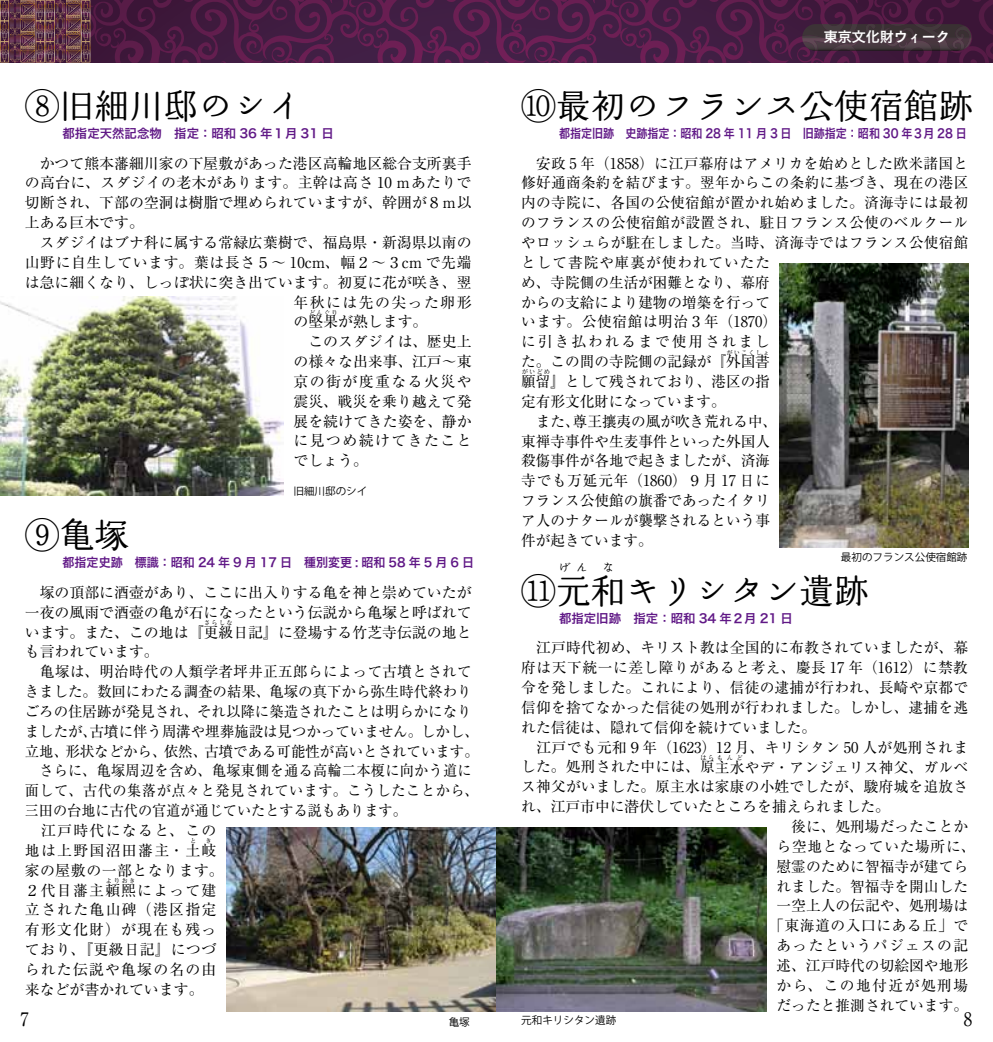
<style>
.page{position:relative;width:993px;height:1042px;background:#fff}
.page>*{position:absolute;margin:0;border:0;box-sizing:border-box;transform-origin:0 0}
.t1{font:34.65px "Marumin Old 90 pv RKSJ H";color:#000}
.t2{font:18.55px "Ryumin Pr 5";color:#000;scale:.9 1}
.t3{font:14.88px/19.8px "Ryumin Pr 5";color:#000;text-align:justify}
.t4{font:14.88px/19.8px "Ryumin Pr 5";letter-spacing:.025em;color:#000}
.t5{font:14.88px "Ryumin Pr 5";letter-spacing:.035em;color:#000}
.t6{font:14.88px "Ryumin Pr 5";letter-spacing:.02em;color:#000;scale:.95 1}
.t7{font:14.88px "Ryumin Pr 5";letter-spacing:.04em;color:#000;scale:.95 1}
.t8{font:14.88px "Ryumin Pr 5";letter-spacing:.02em;color:#000}
.t9{font:14.88px "Ryumin Pr 5";letter-spacing:.03em;color:#000}
.t10{font:14.88px "Ryumin Pr 5";color:#000;scale:.95 1}
.t11{font:14.88px/19.8px "Ryumin Pr 5";letter-spacing:.055em;color:#000}
.t12{font:14.88px "Ryumin Pr 5";letter-spacing:.085em;color:#000}
.t13{font:14.88px "Ryumin Pr 5";letter-spacing:.045em;color:#000}
.t14{font:14.88px "Ryumin Pr 5";letter-spacing:.04em;color:#000}
.t15{font:14.88px "Ryumin Pr 5";letter-spacing:.09em;color:#000}
.t16{font:14.88px "Ryumin Pr 5";letter-spacing:.1em;color:#000}
.t17{font:14.88px "Ryumin Pr 5";letter-spacing:.095em;color:#000}
.t18{font:14px "Hira Sans Old Std W6 90 pv RKSJ H";color:#fff}
.t19{font:12.42px "Hira Sans Old Std W6";color:#601886}
.t20{font:12.42px "Hira Sans Old Std W6";color:#601886;scale:.89 1}
.t21{font:12.42px "Marumin Old 90 pv RKSJ H";color:#000}
.t22{font:10.5px "Koz Go Pro";color:#000}
.t23{font:6.12px "Ryumin Pr 5";letter-spacing:.2em;color:#000}
</style>
<div class="page">
<svg style="left:0;top:0;width:874px;height:63px;background:#4c1d46"></svg>
<svg style="left:874px;top:0;width:118px;height:63px;background:#43173b"></svg>
<img style="left:953px;top:24px;width:12px;height:27px">
<img style="left:802px;top:24px;width:151px;height:27px">
<svg style="left:0;top:0;width:90px;height:62px;background:#693f4a"></svg>
<img style="left:0;top:296px;width:283px;height:199px">
<img style="left:226px;top:828px;width:540px;height:183px">
<img style="left:779px;top:264px;width:188px;height:284px">
<p class="t18" style="left:823px;top:26px;width:128px">東京文化財ウィーク</p>
<h1 class="t1" style="left:25px;top:88px;width:279px">⑧旧細川邸のシイ</h1>
<p class="t19" style="left:63px;top:124px;width:272px">都指定天然記念物　指定：昭和 36 年１月 31 日</p>
<p class="t3" style="left:25px;top:152px;width:448px">　かつて熊本藩細川家の下屋敷があった港区高輪地区総合支所裏手</p>
<p class="t8" style="left:25px;top:171px;width:448px">の高台に、スダジイの老木があります。主幹は高さ 10 ｍあたりで</p>
<p class="t3" style="left:25px;top:192px;width:448px">切断され、下部の空洞は樹脂で埋められていますが、幹囲が８ｍ以</p>
<p class="t3" style="left:25px;top:212px;width:121px">上ある巨木です。</p>
<p class="t3" style="left:25px;top:232px;width:448px">　スダジイはブナ科に属する常緑広葉樹で、福島県・新潟県以南の</p>
<p class="t5" style="left:25px;top:251px;width:448px">山野に自生しています。葉は長さ５～ 10cm、幅２～３cm で先端</p>
<p class="t3" style="left:25px;top:271px;width:448px">は急に細くなり、しっぽ状に突き出ています。初夏に花が咲き、翌</p>
<p class="t17" style="left:293px;top:290px;width:179px">年秋には先の尖った卵形</p>
<p class="t3" style="left:293px;top:311px;width:135px">の堅果が熟します。</p>
<h1 class="t1" style="left:521px;top:88px;width:453px">⑩最初のフランス公使宿館跡</h1>
<p class="t20" style="left:559px;top:124px;width:459px">都指定旧跡　史跡指定：昭和 28 年 11 月 3 日　旧跡指定：昭和 30 年３月 28 日</p>
<p class="t4" style="left:521px;top:152px;width:448px">　安政 5 年（1858）に江戸幕府はアメリカを始めとした欧米諸国と修好通商条約を結びます。翌年からこの条約に基づき、現在の港区内の寺院に、各国の公使宿館が置かれ始めました。済海寺には最初のフランスの公使宿館が設置され、駐日フランス公使のベルクールやロッシュらが駐在しました。当時、済海寺ではフランス公使宿館として書院や庫裏が使われていたた<br>め、寺院側の生活が困難となり、幕府<br>からの支給により建物の増築を行って<br>います。公使宿館は明治３年（1870）<br>に引き払われるまで使用されまし<br>た。この間の寺院側の記録が『外国書</p>
<p class="t23" style="left:309px;top:308px;width:30px">どんぐり</p>
<p class="t3" style="left:293px;top:331px;width:180px">　このスダジイは、歴史上の様々な出来事、江戸～東京の街が度重なる火災や震災、戦災を乗り越えて発展を続けてきた姿を、静かに見つめ続けてきたことでしょう。</p>
<p class="t23" style="left:726px;top:347px;width:44px">がいこくしょ</p>
<p class="t3" style="left:521px;top:370px;width:250px">願留』として残されており、港区の指</p>
<p class="t23" style="left:521px;top:367px;width:30px">がいどめ</p>
<p class="t3" style="left:521px;top:390px;width:257px;text-align:left">定有形文化財になっています。<br>　また、尊王攘夷の風が吹き荒れる中、東禅寺事件や生麦事件といった外国人殺傷事件が各地で起きましたが、済海寺でも万延元年（1860）９月 17 日にフランス公使館の旗番であったイタリア人のナタールが襲撃されるという事件が起きています。</p>
<h1 class="t1" style="left:521px;top:573px;width:349px">⑪元和キリシタン遺跡</h1>
<p class="t22" style="left:293px;top:484px;width:75px">旧細川邸のシイ</p>
<h1 class="t1" style="left:25px;top:517px;width:106px">⑨亀塚</h1>
<p class="t19" style="left:63px;top:553px;width:413px">都指定史跡　標識：昭和 24 年 9 月 17 日　種別変更 : 昭和 58 年 5 月 6 日</p>
<p class="t3" style="left:25px;top:581px;width:448px">　塚の頂部に酒壺があり、ここに出入りする亀を神と崇めていたが一夜の風雨で酒壺の亀が石になったという伝説から亀塚と呼ばれています。また、この地は『更級日記』に登場する竹芝寺伝説の地と</p>
<p class="t22" style="left:830px;top:550px;width:139px">　最初のフランス公使宿館跡</p>
<p class="t21" style="left:558px;top:561px;width:31px">げん</p>
<p class="t21" style="left:601px;top:561px;width:14px">な</p>
<p class="t19" style="left:559px;top:608px;width:235px">都指定旧跡　指定：昭和 34 年２月 21 日</p>
<p class="t3" style="left:521px;top:637px;width:448px;text-align:left">　江戸時代初め、キリスト教は全国的に布教されていましたが、幕府は天下統一に差し障りがあると考え、慶長 17 年（1612）に禁教令を発しました。これにより、信徒の逮捕が行われ、長崎や京都で信仰を捨てなかった信徒の処刑が行われました。しかし、逮捕を逃れた信徒は、隠れて信仰を続けていました。<br>　江戸でも元和９年（1623）12 月、キリシタン 50 人が処刑されました。処刑された中には、原主水やデ・アンジェリス神父、ガルベ</p>
<p class="t23" style="left:204px;top:618px;width:30px">さらしな</p>
<p class="t3" style="left:25px;top:641px;width:135px">も言われています。</p>
<p class="t9" style="left:40px;top:660px;width:433px">亀塚は、明治時代の人類学者坪井正五郎らによって古墳とされて</p>
<p class="t3" style="left:25px;top:680px;width:448px">きました。数回にわたる調査の結果、亀塚の真下から弥生時代終わり</p>
<p class="t3" style="left:25px;top:700px;width:448px">ごろの住居跡が発見され、それ以降に築造されたことは明らかになり</p>
<p class="t3" style="left:25px;top:720px;width:455px">ましたが、古墳に伴う周溝や埋葬施設は見つかっていません。しかし、</p>
<p class="t3" style="left:25px;top:740px;width:455px">立地、形状などから、依然、古墳である可能性が高いとされています。</p>
<p class="t6" style="left:25px;top:759px;width:472px">　さらに、亀塚周辺を含め、亀塚東側を通る高輪二本榎に向かう道に</p>
<p class="t7" style="left:25px;top:779px;width:479px">面して、古代の集落が点々と発見されています。こうしたことから、</p>
<p class="t10" style="left:25px;top:799px;width:403px">三田の台地に古代の官道が通じていたとする説もあります。</p>
<p class="t12" style="left:25px;top:819px;width:193px">　江戸時代になると、この</p>
<p class="t12" style="left:25px;top:838px;width:193px">地は上野国沼田藩主・土岐</p>
<p class="t23" style="left:700px;top:753px;width:44px">はらもんど</p>
<p class="t3" style="left:521px;top:776px;width:448px">ス神父がいました。原主水は家康の小姓でしたが、駿府城を追放さ</p>
<p class="t3" style="left:521px;top:796px;width:370px">れ、江戸市中に潜伏していたところを捕えられました。</p>
<p class="t3" style="left:776px;top:815px;width:193px">　後に、処刑場だったことか</p>
<p class="t13" style="left:776px;top:834px;width:200px">ら空地となっていた場所に、</p>
<p class="t3" style="left:776px;top:855px;width:193px">慰霊のために智福寺が建てら</p>
<p class="t3" style="left:776px;top:875px;width:193px">れました。智福寺を開山した</p>
<p class="t3" style="left:776px;top:895px;width:193px">一空上人の伝記や、処刑場は</p>
<p class="t14" style="left:768px;top:914px;width:200px">「東海道の入口にある丘」で</p>
<p class="t15" style="left:776px;top:934px;width:193px">あったというパジェスの記</p>
<p class="t3" style="left:776px;top:954px;width:193px">述、江戸時代の切絵図や地形</p>
<p class="t16" style="left:776px;top:973px;width:193px">から、この地付近が処刑場</p>
<p class="t3" style="left:776px;top:994px;width:193px">だったと推測されています。</p>
<p class="t23" style="left:190px;top:836px;width:8px">と</p>
<p class="t23" style="left:205px;top:836px;width:8px">き</p>
<p class="t11" style="left:25px;top:859px;width:200px">家の屋敷の一部となります。<br>２代目藩主頼熙によって建</p>
<p class="t23" style="left:106px;top:876px;width:31px">よりおき</p>
<p class="t3" style="left:25px;top:899px;width:193px">立された亀山碑（港区指定有形文化財）が現在も残っており、『更級日記』につづられた伝説や亀塚の名の由来などが書かれています。</p>
<p class="t2" style="left:21px;top:1004px;width:11px">7</p>
<p class="t2" style="left:963px;top:1004px;width:11px">8</p>
<p class="t22" style="left:521px;top:1013px;width:96px">元和キリシタン遺跡</p>
<p class="t22" style="left:438px;top:1015px;width:33px">　亀塚</p>
</div>
